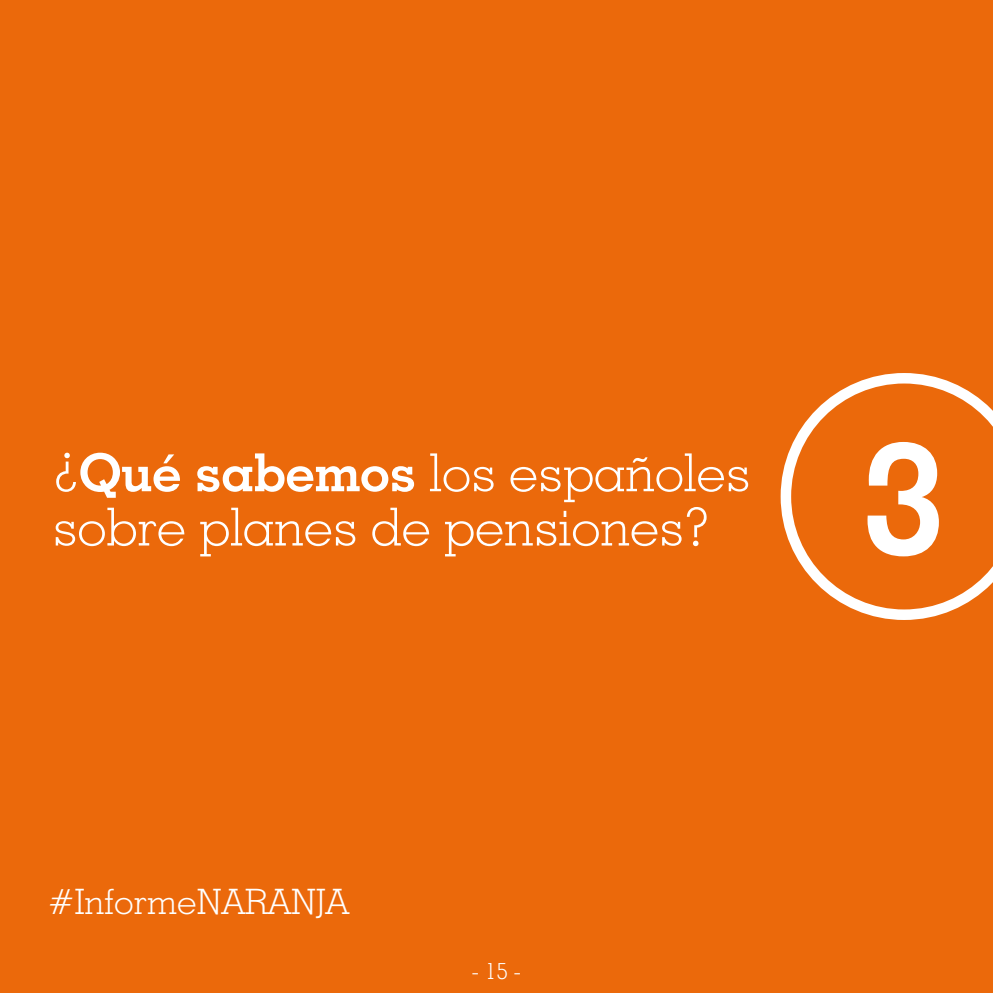
<style>
.page{position:relative;width:993px;height:993px;background:#fff}
.page>*{position:absolute;margin:0;border:0;box-sizing:border-box;transform-origin:0 0}
.t1{font:700 156.8px "Geometric Slab 703 BT";color:#fff}
.t2{font:300 52.5px/54.2px "Geometric Slab 703 BT";letter-spacing:-.005em;color:#fff}
.t3{font:300 35px "Geometric Slab 703 BT";color:#fff}
.t4{font:300 22.75px "Geometric Slab 703 BT";color:#fff}
.s1{font-weight:700}
</style>
<div class="page">
<div style="left:0;top:0;width:992px;height:992px;background:#eb690b"></div>
<svg style="left:780px;top:373px;width:212px;height:246px"></svg>
<p class="t2" style="left:52px;top:445px;width:699px">¿<span class="s1">Qué sabemos</span> los españoles sobre planes de pensiones?</p>
<h1 class="t1" style="left:861px;top:403px;width:85px">3</h1>
<p class="t3" style="left:48px;top:879px;width:303px">#InformeNARANJA</p>
<p class="t4" style="left:472px;top:956px;width:51px">- 15 -</p>
</div>
